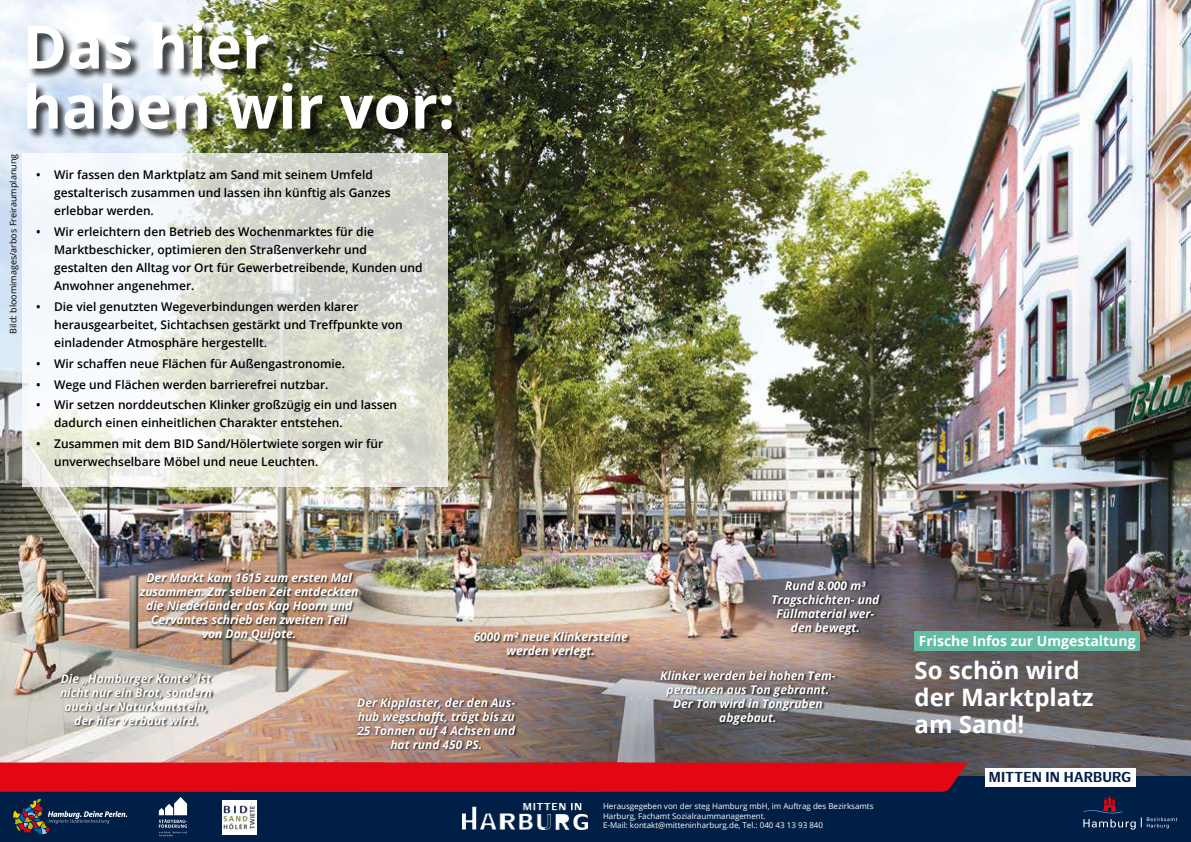
<style>
.page{position:relative;width:1191px;height:842px;background:#fff}
.page>*{position:absolute;margin:0;border:0;box-sizing:border-box;transform-origin:0 0}
.t1{font:700 60px/60px "Open Sans";color:#fff}
.t2{font:700 24px/27px "Open Sans";color:#fff}
.t3{font:700 14px "Open Sans";color:#fff}
.t4{font:700 14px "Hamburg Sans";color:#001f47}
.t5{font:600 12px/18px "Open Sans";color:#000}
.t6{font:italic 700 12px/14px "Open Sans";color:#fff;text-align:center}
.t7{font:9px "Open Sans";color:#000}
.t8{font:8px/9.6px "Open Sans";color:#fff}
</style>
<div class="page">
<img style="left:0;top:0;width:1191px;height:777px">
<div style="left:914px;top:631px;width:225px;height:20px;background:#62bda4"></div>
<div style="left:27px;top:23px;width:436px;height:117px;background:#000;opacity:.75"></div>
<svg style="left:23px;top:153px;width:425px;height:334px"></svg>
<div style="left:0;top:777px;width:1191px;height:65px;background:#001f47"></div>
<div style="left:59px;top:674px;width:155px;height:53px;background:#000;opacity:.75"></div>
<div style="left:474px;top:632px;width:156px;height:28px;background:#000;opacity:.75"></div>
<div style="left:772px;top:581px;width:110px;height:56px;background:#000;opacity:.75"></div>
<div style="left:357px;top:697px;width:161px;height:53px;background:#000;opacity:.75"></div>
<div style="left:139px;top:573px;width:222px;height:70px;background:#000;opacity:.75"></div>
<div style="left:660px;top:670px;width:178px;height:56px;background:#000;opacity:.75"></div>
<svg style="left:1083px;top:796px;width:52px;height:34px"></svg>
<svg style="left:1141px;top:817px;width:36px;height:11px"></svg>
<svg style="left:0;top:762px;width:967px;height:74px"></svg>
<div style="left:984px;top:768px;width:151px;height:18px;background:#fff"></div>
<img style="left:223px;top:800px;width:34px;height:34px">
<h1 class="t1" style="left:23px;top:15px;width:434px">Das hier haben wir vor:</h1>
<p class="t7" style="left:7px;top:334px;width:181px;rotate:-90deg">Bild: bloomimages/arbos Freiraumplanung</p>
<p class="t5" style="left:54px;top:166px;width:338px;text-indent:-18px">• Wir fassen den Marktplatz am Sand mit seinem Umfeld gestalterisch zusammen und lassen ihn künftig als Ganzes erlebbar werden.</p>
<p class="t5" style="left:54px;top:222px;width:370px;text-indent:-18px">• Wir erleichtern den Betrieb des Wochenmarktes für die Marktbeschicker, optimieren den Straßenverkehr und gestalten den Alltag vor Ort für Gewerbetreibende, Kunden und Anwohner angenehmer.</p>
<p class="t5" style="left:54px;top:297px;width:350px;text-indent:-18px">• Die viel genutzten Wegeverbindungen werden klarer herausgearbeitet, Sichtachsen gestärkt und Treffpunkte von einladender Atmosphäre hergestellt.</p>
<p class="t5" style="left:36px;top:354px;width:310px">• Wir schaffen neue Flächen für Außengastronomie.</p>
<p class="t5" style="left:36px;top:375px;width:294px">• Wege und Flächen werden barrierefrei nutzbar.</p>
<p class="t5" style="left:54px;top:396px;width:344px;text-indent:-18px">• Wir setzen norddeutschen Klinker großzügig ein und lassen dadurch einen einheitlichen Charakter entstehen.</p>
<p class="t5" style="left:54px;top:435px;width:330px;text-indent:-18px">• Zusammen mit dem BID Sand/Hölertwiete sorgen wir für unverwechselbare Möbel und neue Leuchten.</p>
<p class="t6" style="left:140px;top:571px;width:220px">Der Markt kam 1615 zum ersten Mal zusammen. Zur selben Zeit entdeckten die Niederländer das Kap Hoorn und<br>Cervantes schrieb den zweiten Teil von Don Quijote.</p>
<p class="t6" style="left:474px;top:630px;width:156px">6000 m² neue Klinkersteine werden verlegt.</p>
<p class="t6" style="left:60px;top:671px;width:154px">Die „Hamburger Kante“ ist nicht nur ein Brot, sondern auch der Naturkantstein, der hier verbaut wird.</p>
<p class="t6" style="left:357px;top:695px;width:160px">Der Kipplaster, der den Aus&shy;hub wegschafft, trägt bis zu<br>25 Tonnen auf 4 Achsen und hat rund 450 PS.</p>
<p class="t6" style="left:771px;top:578px;width:109px">Rund 8.000 m³<br>Tragschichten- und<br>Füllmaterial wer&shy;den bewegt.</p>
<p class="t6" style="left:660px;top:668px;width:177px">Klinker werden bei hohen Tem&shy;peraturen aus Ton gebrannt.<br>Der Ton wird in Tongruben abgebaut.</p>
<p class="t8" style="left:603px;top:801px;width:272px">Herausgegeben von der steg Hamburg mbH, im Auftrag des Bezirksamts<br>Harburg, Fachamt Sozialraummanagement.<br>E-Mail: kontakt@mitteninharburg.de, Tel.: 040 43 13 93 840</p>
<p class="t3" style="left:918px;top:631px;width:218px">Frische Infos zur Umgestaltung</p>
<h2 class="t2" style="left:914px;top:656px;width:180px">So schön wird der Marktplatz am Sand!</h2>
<p class="t4" style="left:989px;top:769px;width:144px">MITTEN IN HARBURG</p>
</div>
